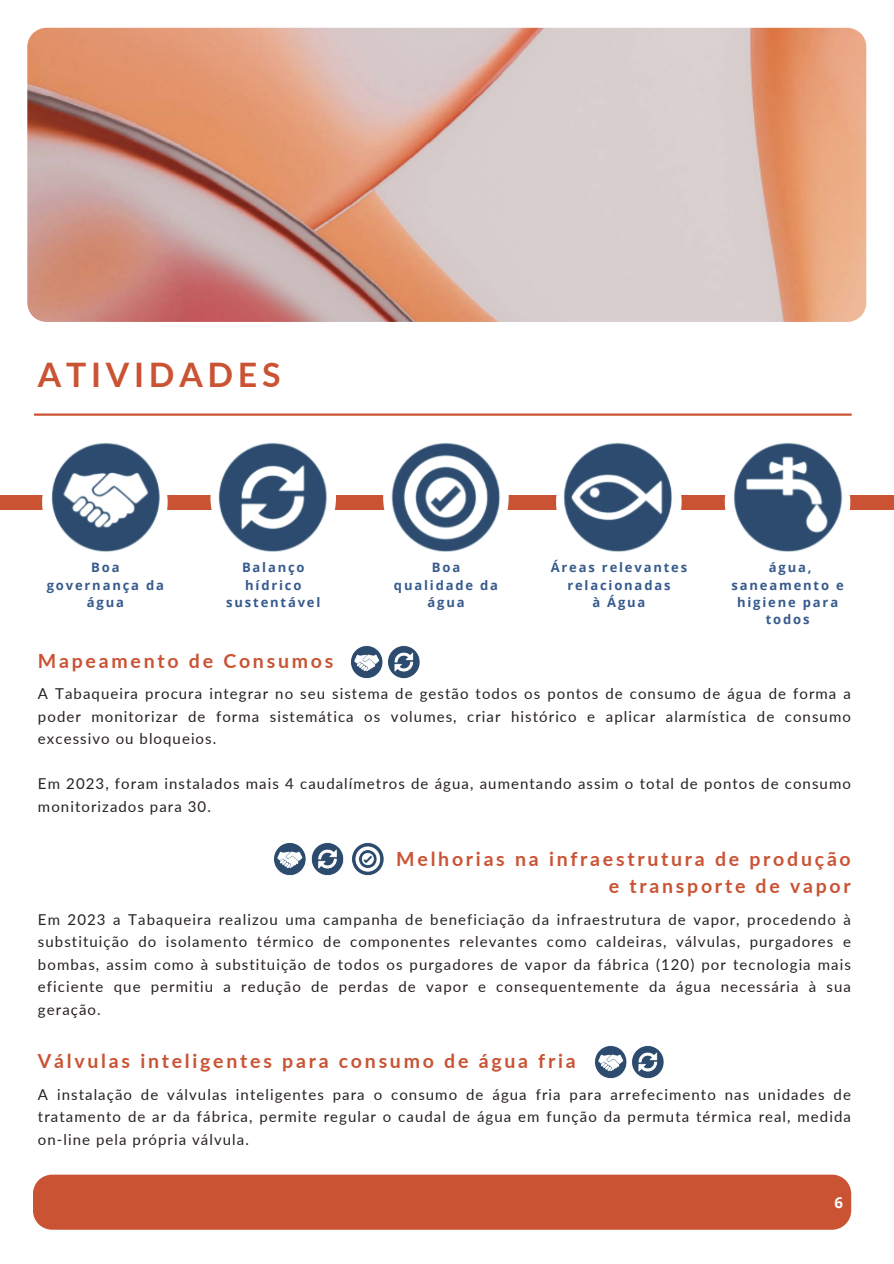
<style>
.page{position:relative;width:894px;height:1264px;background:#fff}
.page>*{position:absolute;margin:0;border:0;box-sizing:border-box;transform-origin:0 0}
.t1{font:700 33.75px "Lato";letter-spacing:.14em;color:#ca5334}
.t2{font:700 19.5px/27px "Lato";letter-spacing:.14em;color:#ca5334;text-align:right}
.t3{font:15px/22.5px "Lato";letter-spacing:.07em;color:#282121;text-align:justify}
.t4{font:700 15px "Open Sans";color:#fff}
.t5{font:700 13.05px/17.4px "Open Sans";letter-spacing:.14em;color:#375b8d;text-align:center}
</style>
<div class="page">
<hr style="left:35px;top:413px;width:815px;height:3px;background:#ca5334">
<div style="left:33px;top:1174px;width:818px;height:55px;background:#ca5334"></div>
<div style="left:0;top:495px;width:893px;height:14px;background:#ca5334"></div>
<svg style="left:42px;top:495px;width:126px;height:15px"></svg>
<svg style="left:210px;top:495px;width:126px;height:15px"></svg>
<svg style="left:724px;top:495px;width:126px;height:15px"></svg>
<img style="left:49px;top:442px;width:111px;height:110px">
<img style="left:213px;top:442px;width:120px;height:110px">
<img style="left:382px;top:442px;width:127px;height:110px">
<img style="left:556px;top:442px;width:121px;height:110px">
<img style="left:727px;top:442px;width:120px;height:110px">
<img style="left:27px;top:28px;width:839px;height:294px">
<img style="left:350px;top:645px;width:33px;height:34px">
<img style="left:387px;top:645px;width:33px;height:34px">
<img style="left:273px;top:842px;width:33px;height:34px">
<img style="left:311px;top:842px;width:33px;height:34px">
<img style="left:351px;top:842px;width:33px;height:34px">
<img style="left:594px;top:1045px;width:32px;height:34px">
<img style="left:631px;top:1045px;width:33px;height:34px">
<h1 class="t1" style="left:38px;top:354px;width:244px">ATIVIDADES</h1>
<p class="t5" style="left:47px;top:558px;width:119px">Boa governança da água</p>
<p class="t5" style="left:226px;top:558px;width:96px">Balanço hídrico sustentável</p>
<p class="t5" style="left:394px;top:558px;width:106px">Boa qualidade da água</p>
<p class="t5" style="left:550px;top:558px;width:138px">Áreas relevantes relacionadas<br>à Água</p>
<p class="t5" style="left:731px;top:558px;width:114px">água, saneamento e higiene para todos</p>
<h2 class="t2" style="left:38px;top:646px;width:297px">Mapeamento de Consumos</h2>
<p class="t3" style="left:38px;top:682px;width:814px">A Tabaqueira procura integrar no seu sistema de gestão todos os pontos de consumo de água de forma a poder monitorizar de forma sistemática os volumes, criar histórico e aplicar alarmística de consumo excessivo ou bloqueios.</p>
<p class="t3" style="left:38px;top:772px;width:814px">Em 2023, foram instalados mais 4 caudalímetros de água, aumentando assim o total de pontos de consumo monitorizados para 30.</p>
<h2 class="t2" style="left:396px;top:845px;width:456px">Melhorias na infraestrutura de produção e transporte de vapor</h2>
<p class="t3" style="left:38px;top:907px;width:814px">Em 2023 a Tabaqueira realizou uma campanha de beneficiação da infraestrutura de vapor, procedendo à substituição do isolamento térmico de componentes relevantes como caldeiras, válvulas, purgadores e bombas, assim como à substituição de todos os purgadores de vapor da fábrica (120) por tecnologia mais eficiente que permitiu a redução de perdas de vapor e consequentemente da água necessária à sua geração.</p>
<h2 class="t2" style="left:38px;top:1047px;width:539px">Válvulas inteligentes para consumo de água fria</h2>
<p class="t3" style="left:38px;top:1082px;width:814px">A instalação de válvulas inteligentes para o consumo de água fria para arrefecimento nas unidades de tratamento de ar da fábrica, permite regular o caudal de água em função da permuta térmica real, medida on-line pela própria válvula.</p>
<p class="t4" style="left:834px;top:1191px;width:10px">6</p>
</div>
